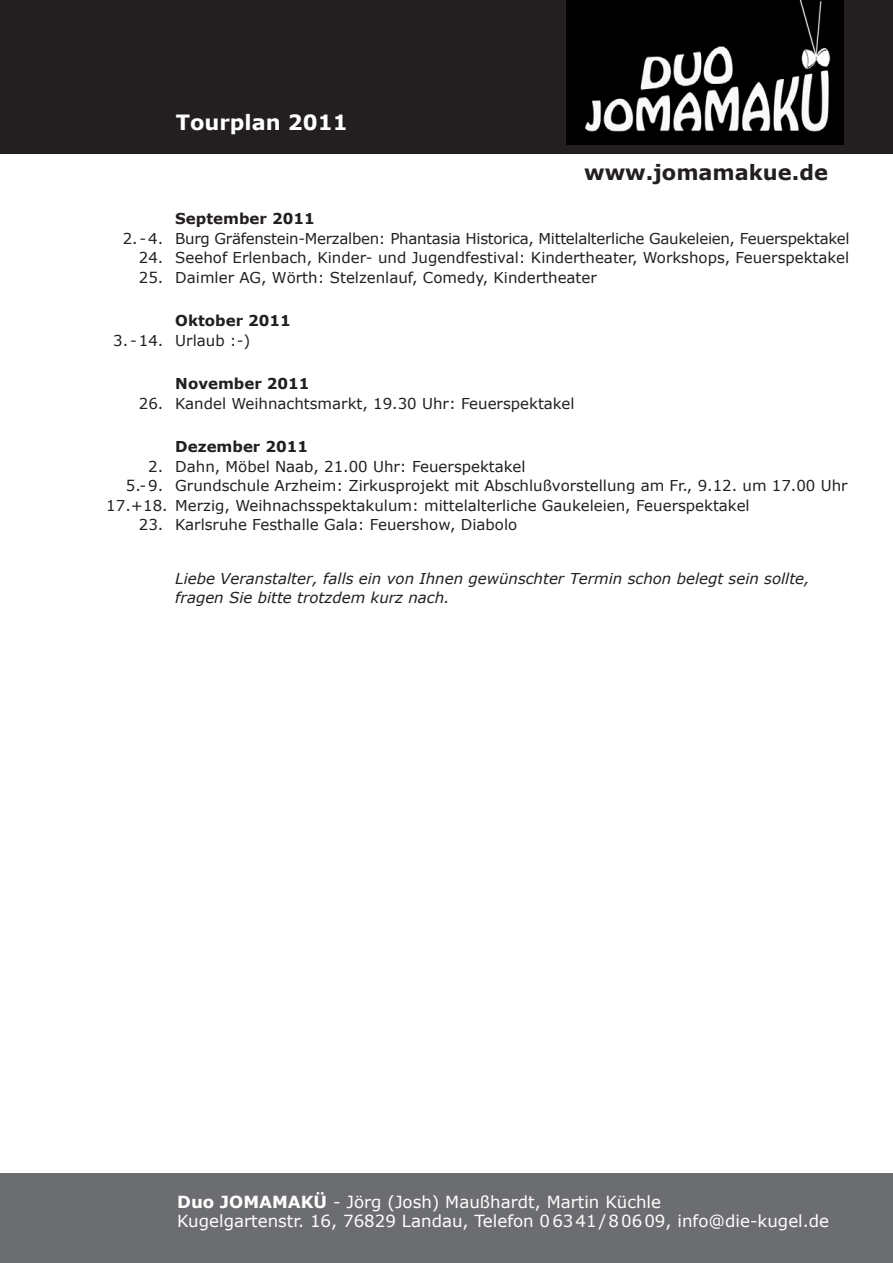
<style>
.page{position:relative;width:893px;height:1263px;background:#fff}
.page>*{position:absolute;margin:0;border:0;box-sizing:border-box;transform-origin:0 0}
.t1{font:700 21px "Verdana";color:#231f20}
.t2{font:700 21px "Verdana";color:#fff}
.t3{font:16.65px/19.5px "Verdana";color:#fff}
.t4{font:15px "Verdana";color:#231f20}
.t5{font:italic 15px/19.5px "Verdana";color:#231f20}
.t6{font:15px "Verdana";letter-spacing:-.02em;color:#231f20}
.t7{font:700 15px "Verdana";color:#231f20}
.s1{font-weight:700}
</style>
<div class="page">
<div style="left:0;top:0;width:893px;height:153px;background:#231f20"></div>
<img style="left:567px;top:0;width:276px;height:145px">
<div style="left:0;top:1174px;width:893px;height:89px;background:#6c6d70"></div>
<h1 class="t2" style="left:176px;top:109px;width:173px">Tourplan 2011</h1>
<h1 class="t1" style="left:584px;top:159px;width:245px">www.jomamakue.de</h1>
<p class="t7" style="left:175px;top:209px;width:141px">September 2011</p>
<p class="t6" style="left:123px;top:229px;width:728px">2. -4. Burg Gräfenstein-Merzalben: Phantasia Historica, Mittelalterliche Gaukeleien, Feuerspektakel</p>
<p class="t4" style="left:139px;top:248px;width:712px">24. Seehof Erlenbach, Kinder- und Jugendfestival: Kindertheater, Workshops, Feuerspektakel</p>
<p class="t4" style="left:139px;top:268px;width:460px">25. Daimler AG, Wörth: Stelzenlauf, Comedy, Kindertheater</p>
<p class="t7" style="left:175px;top:311px;width:117px">Oktober 2011</p>
<p class="t4" style="left:113px;top:331px;width:139px">3. -14. Urlaub :-)</p>
<p class="t7" style="left:175px;top:374px;width:136px">November 2011</p>
<p class="t4" style="left:139px;top:394px;width:437px">26. Kandel Weihnachtsmarkt, 19.30 Uhr: Feuerspektakel</p>
<p class="t7" style="left:175px;top:437px;width:134px">Dezember 2011</p>
<p class="t4" style="left:148px;top:457px;width:379px">2. Dahn, Möbel Naab, 21.00 Uhr: Feuerspektakel</p>
<p class="t4" style="left:126px;top:476px;width:723px">5.-9. Grundschule Arzheim: Zirkusprojekt mit Abschlußvorstellung am Fr., 9.12. um 17.00 Uhr</p>
<p class="t4" style="left:106px;top:496px;width:645px">17.+18. Merzig, Weihnachsspektakulum: mittelalterliche Gaukeleien, Feuerspektakel</p>
<p class="t4" style="left:139px;top:515px;width:380px">23. Karlsruhe Festhalle Gala: Feuershow, Diabolo</p>
<p class="t5" style="left:175px;top:568px;width:636px">Liebe Veranstalter, falls ein von Ihnen gewünschter Termin schon belegt sein sollte, fragen Sie bitte trotzdem kurz nach.</p>
<p class="t3" style="left:177px;top:1191px;width:653px"><span class="s1">Duo JOMAMAKÜ</span> - Jörg (Josh) Maußhardt, Martin Küchle<br>Kugelgartenstr. 16, 76829 Landau, Telefon 06341/80609, info@die-kugel.de</p>
</div>
